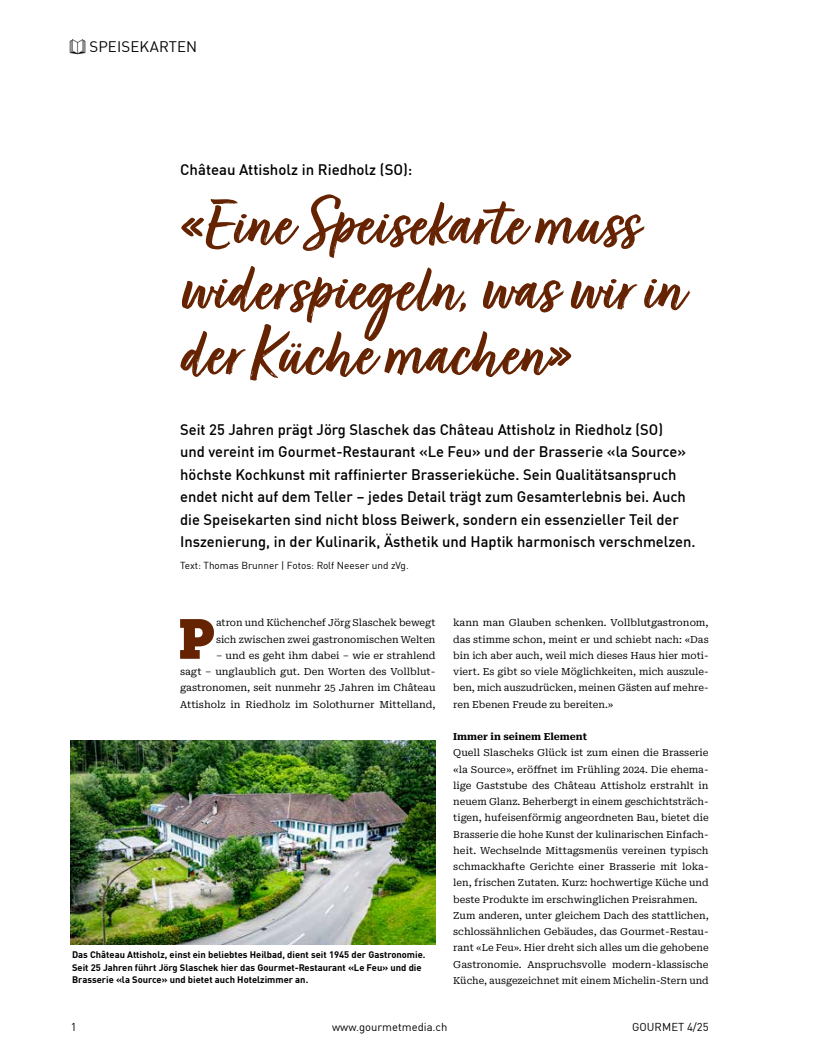
<style>
.page{position:relative;width:815px;height:1063px;background:#fff}
.page>*{position:absolute;margin:0;border:0;box-sizing:border-box;transform-origin:0 0}
.t1{font:73.75px/65px "Turbinado Bold Pro";color:#652301}
.t2{font:900 53.62px "Bw Glenn Slab";color:#652301}
.t3{font:500 15px/22.5px "DINOT";color:#000}
.t4{font:15px "DINOT";letter-spacing:.01em;color:#000}
.t5{font:11.25px "DINOT";color:#000}
.t6{font:10px "DINOT";color:#000}
.t7{font:9.75px/16.2px "Roboto Serif";color:#000}
.t8{font:700 9.75px "Roboto Serif";color:#000}
.t9{font:700 9.38px/12.5px "DINOT";color:#000}
</style>
<div class="page">
<img style="left:71px;top:740px;width:365px;height:204px">
<img style="left:69px;top:39px;width:17px;height:16px">
<h3 class="t4" style="left:89px;top:35px;width:109px">SPEISEKARTEN</h3>
<h3 class="t3" style="left:180px;top:157px;width:234px">Château Attisholz in Riedholz (SO):</h3>
<h1 class="t1" style="left:180px;top:198px;width:503px">«Eine Speisekarte muss widerspiegeln, was wir in der Küche machen»</h1>
<p class="t3" style="left:180px;top:417px;width:517px">Seit 25 Jahren prägt Jörg Slaschek das Château Attisholz in Riedholz (SO)<br>und vereint im Gourmet-Restaurant «Le Feu» und der Brasserie «la Source» höchste Kochkunst mit raffinierter Brasserieküche. Sein Qualitätsanspruch endet nicht auf dem Teller – jedes Detail trägt zum Gesamterlebnis bei. Auch die Speisekarten sind nicht bloss Beiwerk, sondern ein essenzieller Teil der Inszenierung, in der Kulinarik, Ästhetik und Haptik harmonisch verschmelzen.</p>
<p class="t6" style="left:180px;top:558px;width:230px">Text: Thomas Brunner | Fotos: Rolf Neeser und zVg.</p>
<h2 class="t2" style="left:178px;top:605px;width:38px">P</h2>
<p class="t7" style="left:216px;top:614px;width:221px">atron und Küchenchef Jörg Slaschek bewegt sich zwischen zwei gastronomischen Welten</p>
<p class="t7" style="left:180px;top:647px;width:257px;text-align:justify;text-indent:36px">– und es geht ihm dabei – wie er strahlend sagt – unglaublich gut. Den Worten des Vollblut&shy;gastronomen, seit nunmehr 25 Jahren im Château Attisholz in Riedholz im Solothurner Mittelland,</p>
<p class="t9" style="left:72px;top:948px;width:355px">Das Château Attisholz, einst ein beliebtes Heilbad, dient seit 1945 der Gastronomie.<br>Seit 25 Jahren führt Jörg Slaschek hier das Gourmet-Restaurant «Le Feu» und die<br>Brasserie «la Source» und bietet auch Hotelzimmer an.</p>
<p class="t7" style="left:453px;top:614px;width:257px;text-align:justify">kann man Glauben schenken. Vollblutgastronom, das stimme schon, meint er und schiebt nach: «Das bin ich aber auch, weil mich dieses Haus hier moti&shy;viert. Es gibt so viele Möglichkeiten, mich auszule&shy;ben, mich auszudrücken, meinen Gästen auf mehre&shy;ren Ebenen Freude zu bereiten.»</p>
<p class="t8" style="left:453px;top:729px;width:135px">Immer in seinem Element</p>
<p class="t7" style="left:453px;top:744px;width:257px">Quell Slascheks Glück ist zum einen die Brasserie «la Source», eröffnet im Frühling 2024. Die ehema&shy;lige Gaststube des Château Attisholz erstrahlt in neuem Glanz. Beherbergt in einem geschichtsträch&shy;tigen, hufeisenförmig angeordneten Bau, bietet die Brasserie die hohe Kunst der kulinarischen Einfach&shy;heit. Wechselnde Mittagsmenüs vereinen typisch schmackhafte Gerichte einer Brasserie mit loka&shy;len, frischen Zutaten. Kurz: hochwertige Küche und beste Produkte im erschwinglichen Preisrahmen.<br>Zum anderen, unter gleichem Dach des stattlichen, schlossähnlichen Gebäudes, das Gourmet-Restau&shy;rant «Le Feu». Hier dreht sich alles um die gehobene Gastronomie. Anspruchsvolle modern-klassische Küche, ausgezeichnet mit einem Michelin-Stern und</p>
<p class="t5" style="left:71px;top:1018px;width:7px">1</p>
<p class="t5" style="left:332px;top:1018px;width:117px">www.gourmetmedia.ch</p>
<p class="t5" style="left:632px;top:1018px;width:78px">GOURMET 4/25</p>
</div>
